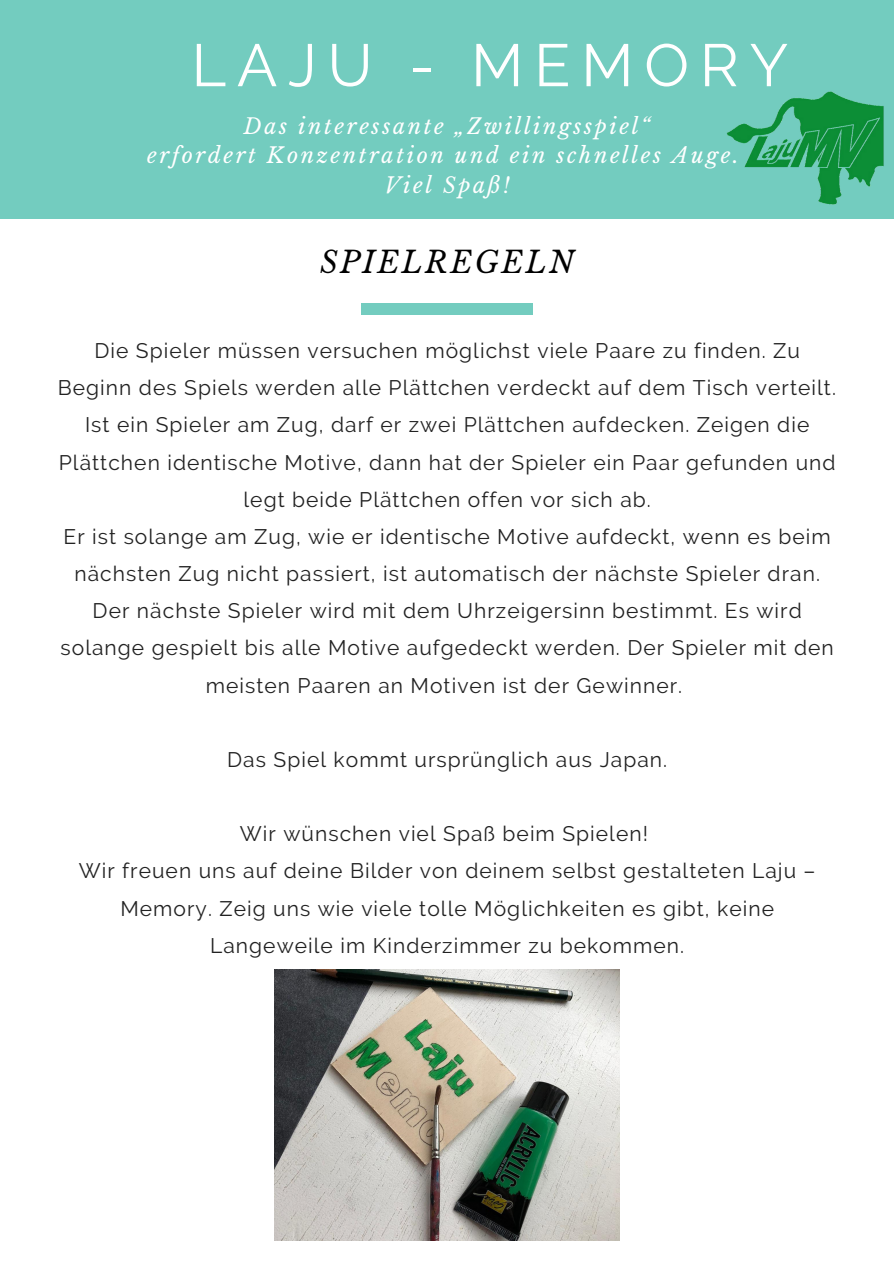
<style>
.page{position:relative;width:894px;height:1264px;background:#fff}
.page>*{position:absolute;margin:0;border:0;box-sizing:border-box;transform-origin:0 0}
.t1{font:59.55px "Raleway";letter-spacing:.18em;color:#fff}
.t2{font:italic 29.85px "Libre Baskerville";letter-spacing:.08em;color:#000}
.t3{font:italic 21.3px "Libre Baskerville";letter-spacing:.12em;color:#fff}
.t4{font:21px/37.2px "Raleway";letter-spacing:.05em;color:#222;text-align:center}
</style>
<div class="page">
<div style="left:361px;top:304px;width:171px;height:10px;background:#73ccbf"></div>
<div style="left:0;top:0;width:893px;height:218px;background:#73ccbf"></div>
<img style="left:275px;top:969px;width:344px;height:271px">
<img style="left:726px;top:91px;width:158px;height:114px">
<p class="t1" style="left:191px;top:30px;width:598px">LAJU - MEMORY</p>
<p class="t3" style="left:244px;top:113px;width:408px">Das interessante „Zwillingsspiel“</p>
<p class="t3" style="left:147px;top:143px;width:592px">erfordert Konzentration und ein schnelles Auge.</p>
<p class="t3" style="left:384px;top:172px;width:127px">Viel Spaß!</p>
<p class="t2" style="left:320px;top:244px;width:256px">SPIELREGELN</p>
<p class="t4" style="left:58px;top:332px;width:779px">Die Spieler müssen versuchen möglichst viele Paare zu finden. Zu<br>Beginn des Spiels werden alle Plättchen verdeckt auf dem Tisch verteilt.</p>
<p class="t4" style="left:59px;top:406px;width:778px">Ist ein Spieler am Zug, darf er zwei Plättchen aufdecken. Zeigen die<br>Plättchen identische Motive, dann hat der Spieler ein Paar gefunden und legt beide Plättchen offen vor sich ab.</p>
<p class="t4" style="left:60px;top:518px;width:774px">Er ist solange am Zug, wie er identische Motive aufdeckt, wenn es beim nächsten Zug nicht passiert, ist automatisch der nächste Spieler dran.<br>Der nächste Spieler wird mit dem Uhrzeigersinn bestimmt. Es wird solange gespielt bis alle Motive aufgedeckt werden. Der Spieler mit den meisten Paaren an Motiven ist der Gewinner.</p>
<p class="t4" style="left:227px;top:741px;width:441px">Das Spiel kommt ursprünglich aus Japan.</p>
<p class="t4" style="left:240px;top:815px;width:409px">Wir wünschen viel Spaß beim Spielen!</p>
<p class="t4" style="left:79px;top:852px;width:738px">Wir freuen uns auf deine Bilder von deinem selbst gestalteten Laju –<br>Memory. Zeig uns wie viele tolle Möglichkeiten es gibt, keine<br>Langeweile im Kinderzimmer zu bekommen.</p>
</div>
